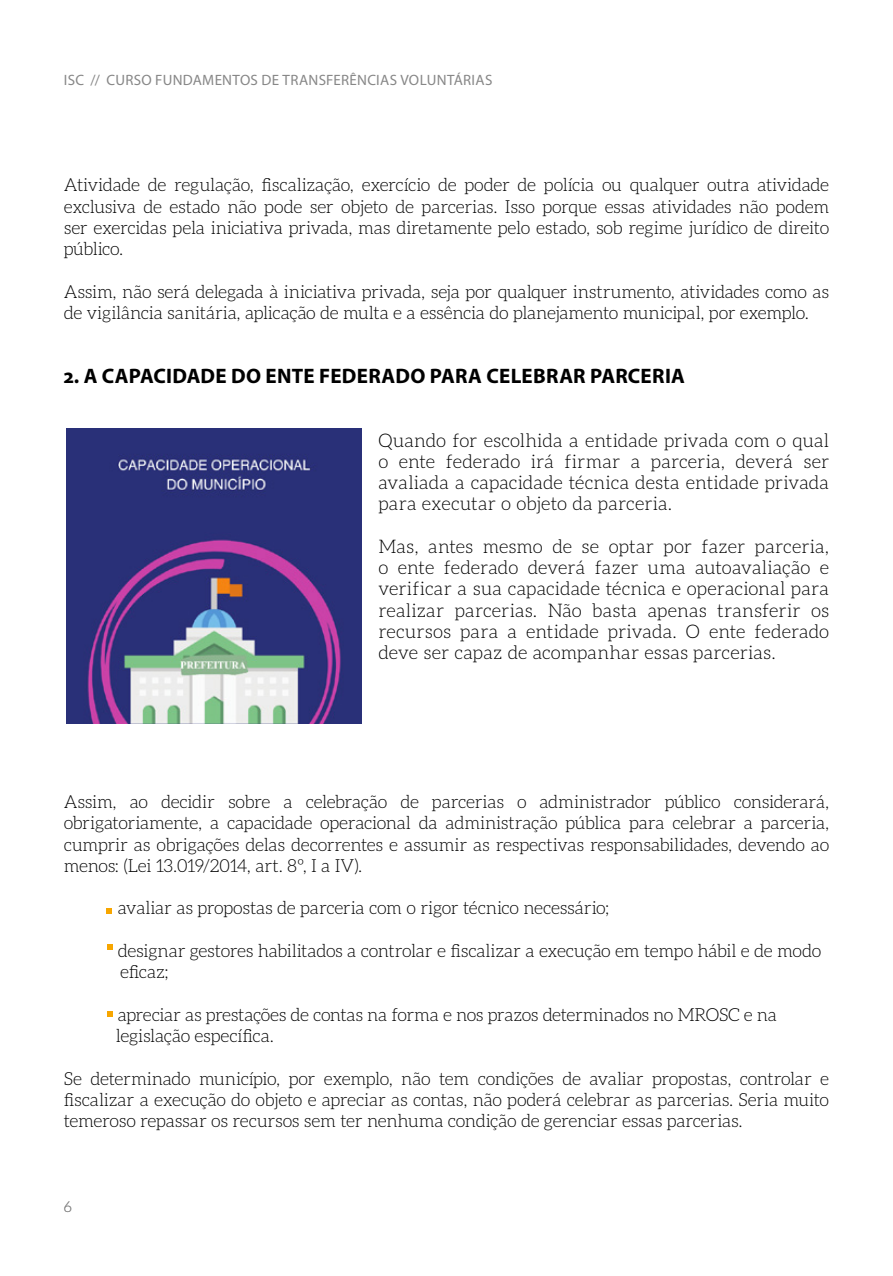
<style>
.page{position:relative;width:893px;height:1276px;background:#fff}
.page>*{position:absolute;margin:0;border:0;box-sizing:border-box;transform-origin:0 0}
.t1{font:700 21px "Myriad Pro";letter-spacing:.01em;color:#000}
.t2{font:300 18.75px/21.3px "Aleo";letter-spacing:.005em;color:#000;text-align:justify}
.t3{font:300 18px/21.3px "Aleo";letter-spacing:-.015em;color:#000;text-align:justify}
.t4{font:15px "Myriad Pro";letter-spacing:.02em;color:#878787}
.t5{font:300 15px "Aleo";color:#878787}
</style>
<div class="page">
<svg style="left:106px;top:908px;width:6px;height:5px"></svg>
<svg style="left:107px;top:944px;width:5px;height:6px"></svg>
<svg style="left:108px;top:1011px;width:5px;height:5px"></svg>
<img style="left:67px;top:428px;width:294px;height:295px">
<p class="t4" style="left:64px;top:71px;width:430px">ISC // CURSO FUNDAMENTOS DE TRANSFERÊNCIAS VOLUNTÁRIAS</p>
<p class="t3" style="left:64px;top:174px;width:767px">Atividade de regulação, fiscalização, exercício de poder de polícia ou qualquer outra atividade exclusiva de estado não pode ser objeto de parcerias. Isso porque essas atividades não podem ser exercidas pela iniciativa privada, mas diretamente pelo estado, sob regime jurídico de direito público.</p>
<p class="t3" style="left:64px;top:281px;width:767px">Assim, não será delegada à iniciativa privada, seja por qualquer instrumento, atividades como as de vigilância sanitária, aplicação de multa e a essência do planejamento municipal, por exemplo.</p>
<p class="t1" style="left:64px;top:362px;width:623px">2. A CAPACIDADE DO ENTE FEDERADO PARA CELEBRAR PARCERIA</p>
<p class="t2" style="left:378px;top:429px;width:452px">Quando for escolhida a entidade privada com o qual o ente federado irá firmar a parceria, deverá ser avaliada a capacidade técnica desta entidade privada para executar o objeto da parceria.</p>
<p class="t2" style="left:378px;top:535px;width:452px">Mas, antes mesmo de se optar por fazer parceria, o ente federado deverá fazer uma autoavaliação e verificar a sua capacidade técnica e operacional para realizar parcerias. Não basta apenas transferir os recursos para a entidade privada. O ente federado deve ser capaz de acompanhar essas parcerias.</p>
<p class="t3" style="left:64px;top:791px;width:767px">Assim, ao decidir sobre a celebração de parcerias o administrador público considerará, obrigatoriamente, a capacidade operacional da administração pública para celebrar a parceria, cumprir as obrigações delas decorrentes e assumir as respectivas responsabilidades, devendo ao menos: (Lei 13.019/2014, art. 8º, I a IV).</p>
<p class="t3" style="left:118px;top:897px;width:493px">avaliar as propostas de parceria com o rigor técnico necessário;</p>
<p class="t3" style="left:118px;top:940px;width:705px">designar gestores habilitados a controlar e fiscalizar a execução em tempo hábil e de modo eficaz;</p>
<p class="t3" style="left:116px;top:1003px;width:663px">apreciar as prestações de contas na forma e nos prazos determinados no MROSC e na legislação específica.</p>
<p class="t3" style="left:64px;top:1067px;width:767px">Se determinado município, por exemplo, não tem condições de avaliar propostas, controlar e fiscalizar a execução do objeto e apreciar as contas, não poderá celebrar as parcerias. Seria muito temeroso repassar os recursos sem ter nenhuma condição de gerenciar essas parcerias.</p>
<p class="t5" style="left:64px;top:1198px;width:10px">6</p>
</div>
